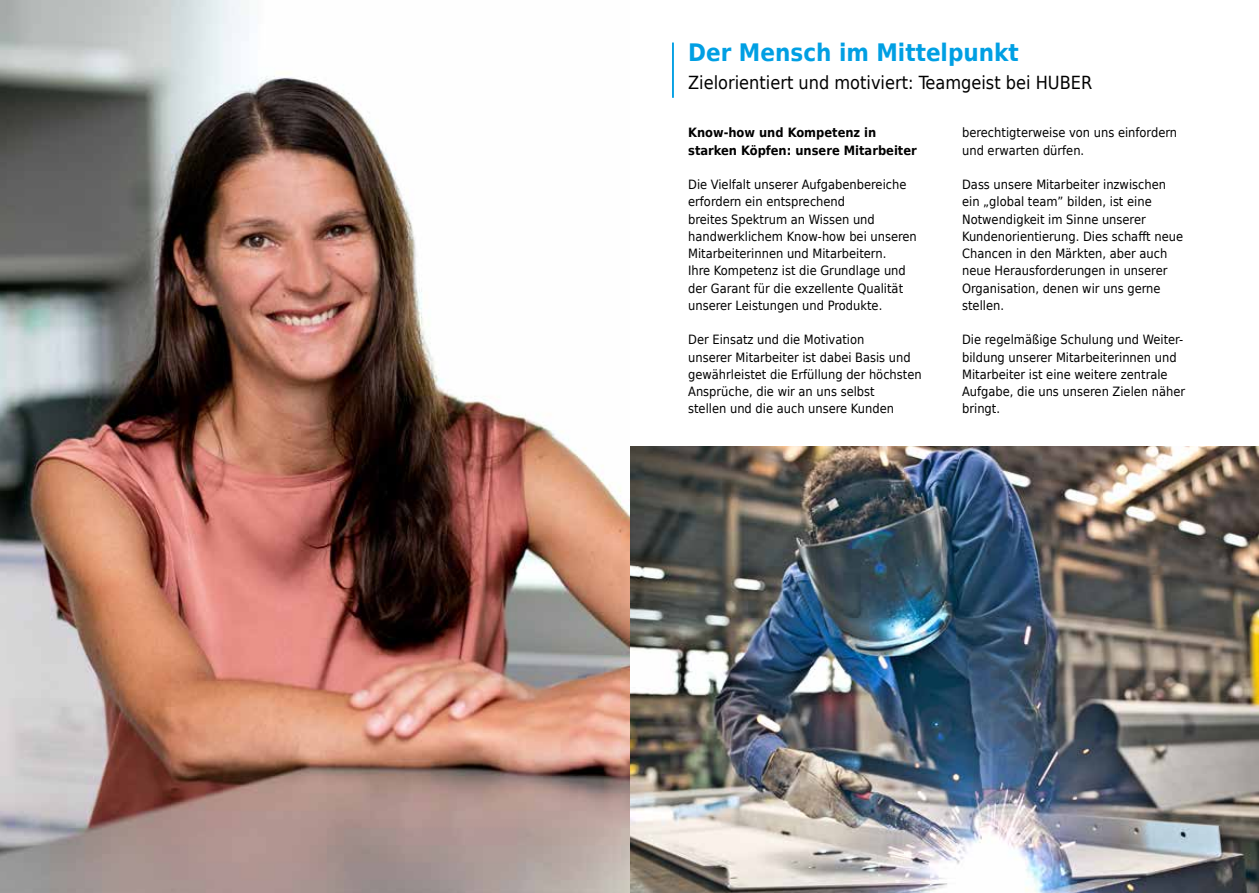
<style>
.page{position:relative;width:1259px;height:893px;background:#fff}
.page>*{position:absolute;margin:0;border:0;box-sizing:border-box;transform-origin:0 0}
.t1{font:700 24px "Huber Tec";color:#009fe3}
.t2{font:18px "Huber Tec";color:#000}
.t3{font:12.75px/17.2px "Huber Tec";color:#000}
.t4{font:700 12.75px/17.2px "Huber Tec";color:#000}
</style>
<div class="page">
<hr style="left:672px;top:43px;width:2px;height:55px;background:#009fe3">
<img style="left:629px;top:446px;width:630px;height:447px">
<img style="left:0;top:0;width:629px;height:893px">
<h1 class="t1" style="left:688px;top:33px;width:332px">Der Mensch im Mittelpunkt</h1>
<h2 class="t2" style="left:688px;top:68px;width:406px">Zielorientiert und motiviert: Teamgeist bei HUBER</h2>
<p class="t4" style="left:688px;top:124px;width:230px">Know-how und Kompetenz in starken Köpfen: unsere Mitarbeiter</p>
<p class="t3" style="left:688px;top:175px;width:230px">Die Vielfalt unserer Aufgabenbereiche erfordern ein entsprechend<br>breites Spektrum an Wissen und handwerklichem Know-how bei unseren Mitarbeiterinnen und Mitarbeitern.<br>Ihre Kompetenz ist die Grundlage und der Garant für die exzellente Qualität unserer Leistungen und Produkte.</p>
<p class="t3" style="left:688px;top:330px;width:235px">Der Einsatz und die Motivation<br>unserer Mitarbeiter ist dabei Basis und gewährleistet die Erfüllung der höchsten Ansprüche, die wir an uns selbst<br>stellen und die auch unsere Kunden</p>
<p class="t3" style="left:962px;top:123px;width:216px">berechtigterweise von uns einfordern und erwarten dürfen.</p>
<p class="t3" style="left:962px;top:175px;width:222px">Dass unsere Mitarbeiter inzwischen ein „global team” bilden, ist eine<br>Notwendigkeit im Sinne unserer<br>Kundenorientierung. Dies schafft neue<br>Chancen in den Märkten, aber auch neue Herausforderungen in unserer<br>Organisation, denen wir uns gerne stellen.</p>
<p class="t3" style="left:962px;top:330px;width:225px">Die regelmäßige Schulung und Weiter&shy;bildung unserer Mitarbeiterinnen und<br>Mitarbeiter ist eine weitere zentrale<br>Aufgabe, die uns unseren Zielen näher bringt.</p>
</div>
